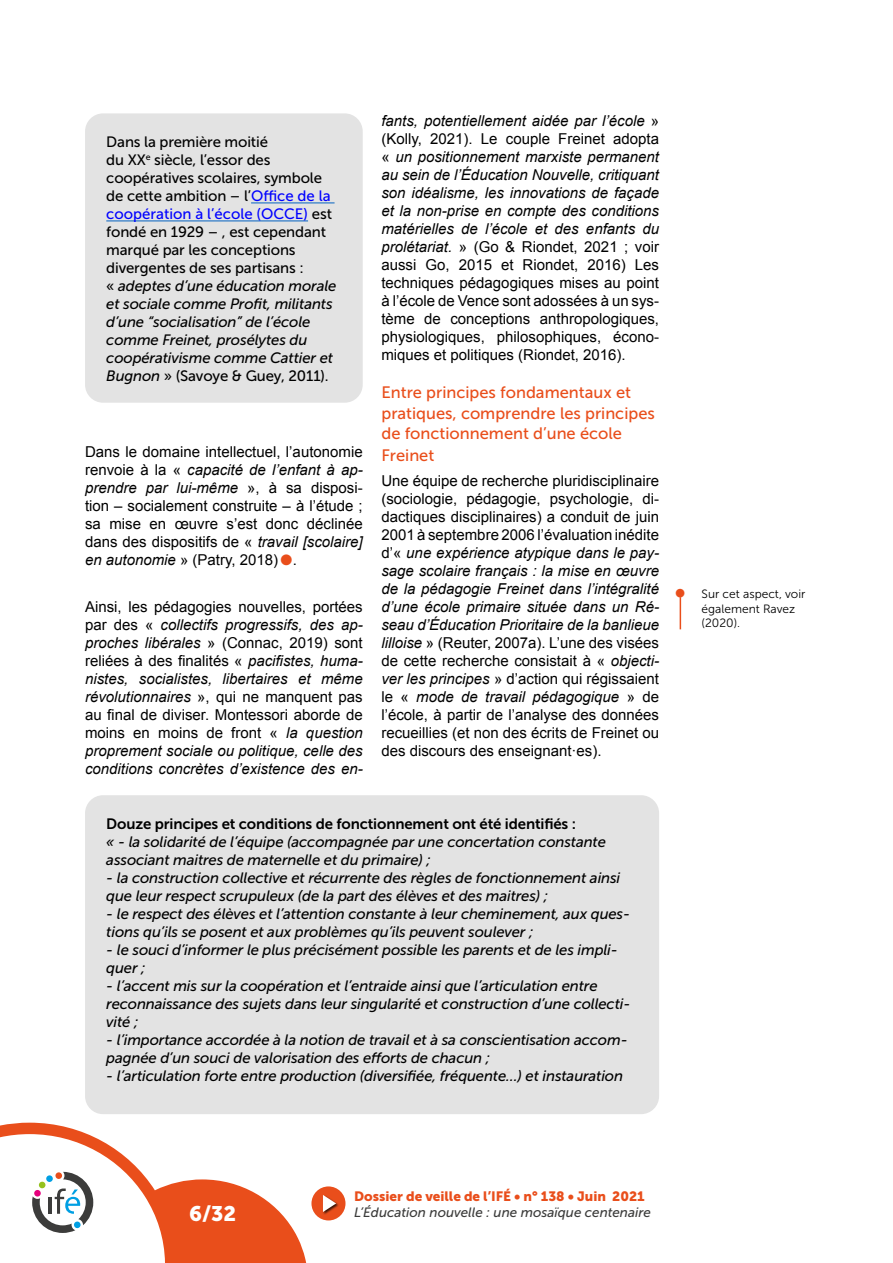
<style>
.page{position:relative;width:893px;height:1263px;background:#fff}
.page>*{position:absolute;margin:0;border:0;box-sizing:border-box;transform-origin:0 0}
.t1{font:21px "Museo Sans 900";color:#fff}
.Corps{font:16.5px/21.6px "Museo Sans 500";color:#e94e1b}
.Corps-2{font:15px/18px "Arial";color:#000;text-align:justify}
.liste_puce{font:italic 15px/18px "Museo Sans 500";letter-spacing:-.01em;color:#000}
.Encadré{font:15px/18px "Museo Sans 500";letter-spacing:-.01em;color:#000}
.Corps-3{font:italic 15px/18px "Arial";color:#000;text-align:justify}
.Encadré-2{font:15px/18px "Arial";color:#000;text-align:justify}
.Encadré-3{font:15px "Museo Sans 700";letter-spacing:-.01em;color:#000}
.t2{font:italic 13.5px "Museo Sans 500";color:#3c3c3b}
.t3{font:13.5px "Museo Sans 900";color:#e94e1b}
.t4{font:12px/14.4px "Museo Sans 300";color:#000}
.s1{color:#00f}
.s2{font-style:italic}
.s3{color:#e94e1b}
.s4{font-style:normal}
</style>
<div class="page">
<div style="left:311px;top:1186px;width:34px;height:34px;background:#e94e1b;border-radius:50%"></div>
<div style="left:322px;top:1194px;width:18px;height:21px;background:#000;opacity:.75"></div>
<svg style="left:323px;top:1195px;width:13px;height:17px"></svg>
<svg style="left:0;top:1123px;width:306px;height:140px"></svg>
<div style="left:39px;top:1181px;width:7px;height:7px;background:#95c11f;border-radius:50%"></div>
<div style="left:46px;top:1175px;width:7px;height:7px;background:#009fe3;border-radius:50%"></div>
<div style="left:55px;top:1172px;width:7px;height:7px;background:#e94e1b;border-radius:50%"></div>
<div style="left:74px;top:1221px;width:7px;height:7px;background:#009fe3;border-radius:50%"></div>
<div style="left:34px;top:1190px;width:7px;height:7px;background:#e6007d;border-radius:50%"></div>
<div style="left:85px;top:113px;width:278px;height:290px;background:#e3e3e3;border-radius:18px"></div>
<hr style="left:251px;top:203px;width:84px;height:1px;background:#0563c1">
<hr style="left:106px;top:221px;width:202px;height:1px;background:#0563c1">
<hr style="left:680px;top:597px;width:1px;height:32px;background:#e94e1b">
<div style="left:85px;top:795px;width:574px;height:319px;background:#e3e3e3;border-radius:18px"></div>
<p class="Encadré" style="left:106px;top:133px;width:232px">Dans la première moitié<br>du XX<sup>e</sup> siècle, l’essor des coopératives scolaires, symbole de cette ambition – l’<span class="s1">Office de la coopération à l’école (OCCE)</span> est fondé en 1929 – , est cependant marqué par les conceptions divergentes de ses partisans :<br>« <span class="s2">adeptes d’une éducation morale et sociale comme Profit, militants d’une “socialisation” de l’école comme Freinet, prosélytes du coopérativisme comme Cattier et<br>Bugnon</span> » (Savoye &amp; Guey, 2011).</p>
<p class="Encadré-2" style="left:85px;top:443px;width:279px">Dans le domaine intellectuel, l’autonomie renvoie à la « <span class="s2">capacité de l’enfant à ap&shy;prendre par lui-même</span> », à sa disposi&shy;tion <span class="s2">–</span> socialement construite <span class="s2">–</span> à l’étude ; sa mise en œuvre s’est donc déclinée dans des dispositifs de « <span class="s2">travail [scolaire] en autonomie</span> » (Patry, 2018) <span class="s3">●</span>.</p>
<p class="Corps-3" style="left:85px;top:598px;width:279px"><span class="s4">Ainsi, les pédagogies nouvelles, portées par des «</span> collectifs progressifs, des ap&shy;proches libérales <span class="s4">» (Connac, 2019) sont reliées à des finalités «</span> pacifistes, huma&shy;nistes, socialistes, libertaires et même révolutionnaires <span class="s4">», qui ne manquent pas au final de diviser. Montessori aborde de moins en moins de front «</span> la question proprement sociale ou politique, celle des conditions concrètes d’existence des en-</p>
<p class="Corps-2" style="left:381px;top:112px;width:279px"><span class="s2">fants, potentiellement aidée par l’école</span> » (Kolly, 2021). Le couple Freinet adopta « <span class="s2">un positionnement marxiste permanent au sein de l’Éducation Nouvelle, critiquant son idéalisme, les innovations de façade et la non-prise en compte des conditions matérielles de l’école et des enfants du prolétariat.</span> » (Go &amp; Riondet, 2021 ; voir aussi Go, 2015 et Riondet, 2016) Les techniques pédagogiques mises au point à l’école de Vence sont adossées à un sys&shy;tème de conceptions anthropologiques, physiologiques, philosophiques, écono&shy;miques et politiques (Riondet, 2016).</p>
<p class="Corps" style="left:381px;top:381px;width:275px">Entre principes fondamentaux et pratiques, comprendre les principes</p>
<p class="Corps" style="left:381px;top:423px;width:242px">de fonctionnement d’une école<br>Freinet</p>
<p class="Corps-2" style="left:381px;top:472px;width:279px">Une équipe de recherche pluridisciplinaire (sociologie, pédagogie, psychologie, di&shy;dactiques disciplinaires) a conduit de juin 2001 à septembre 2006 l’évaluation inédite d’« <span class="s2">une expérience atypique dans le pay&shy;sage scolaire français : la mise en œuvre de la pédagogie Freinet dans l’intégralité d’une école primaire située dans un Ré&shy;seau d’Éducation Prioritaire de la banlieue lilloise</span> » (Reuter, 2007a). L’une des visées de cette recherche consistait à « <span class="s2">objecti&shy;ver les principes</span> » d’action qui régissaient le « <span class="s2">mode de travail pédagogique</span> » de l’école, à partir de l’analyse des données recueillies (et non des écrits de Freinet ou des discours des enseignant·es).</p>
<p class="Encadré-3" style="left:106px;top:816px;width:471px">Douze principes et conditions de fonctionnement ont été identifiés :</p>
<p class="liste_puce" style="left:106px;top:833px;width:501px">« - la solidarité de l’équipe (accompagnée par une concertation constante associant maitres de maternelle et du primaire) ;</p>
<p class="liste_puce" style="left:106px;top:869px;width:516px">- la construction collective et récurrente des règles de fonctionnement ainsi que leur respect scrupuleux (de la part des élèves et des maitres) ;</p>
<p class="liste_puce" style="left:106px;top:905px;width:525px">- le respect des élèves et l’attention constante à leur cheminement, aux ques&shy;tions qu’ils se posent et aux problèmes qu’ils peuvent soulever ;</p>
<p class="liste_puce" style="left:106px;top:941px;width:513px">- le souci d’informer le plus précisément possible les parents et de les impli&shy;quer ;</p>
<p class="liste_puce" style="left:106px;top:977px;width:526px">- l’accent mis sur la coopération et l’entraide ainsi que l’articulation entre reconnaissance des sujets dans leur singularité et construction d’une collecti&shy;vité ;</p>
<p class="liste_puce" style="left:106px;top:1031px;width:523px">- l’importance accordée à la notion de travail et à sa conscientisation accom&shy;pagnée d’un souci de valorisation des efforts de chacun ;</p>
<p class="liste_puce" style="left:106px;top:1067px;width:518px">- l’articulation forte entre production (diversifiée, fréquente…) et instauration</p>
<p class="t3" style="left:354px;top:1188px;width:292px">Dossier de veille de l’IFÉ • n° 138 • Juin 2021</p>
<h1 class="t1" style="left:189px;top:1202px;width:49px">6/32</h1>
<p class="t2" style="left:354px;top:1205px;width:298px">L’Éducation nouvelle : une mosaïque centenaire</p>
<p class="t4" style="left:702px;top:587px;width:105px">Sur cet aspect, voir également Ravez (2020).</p>
</div>
